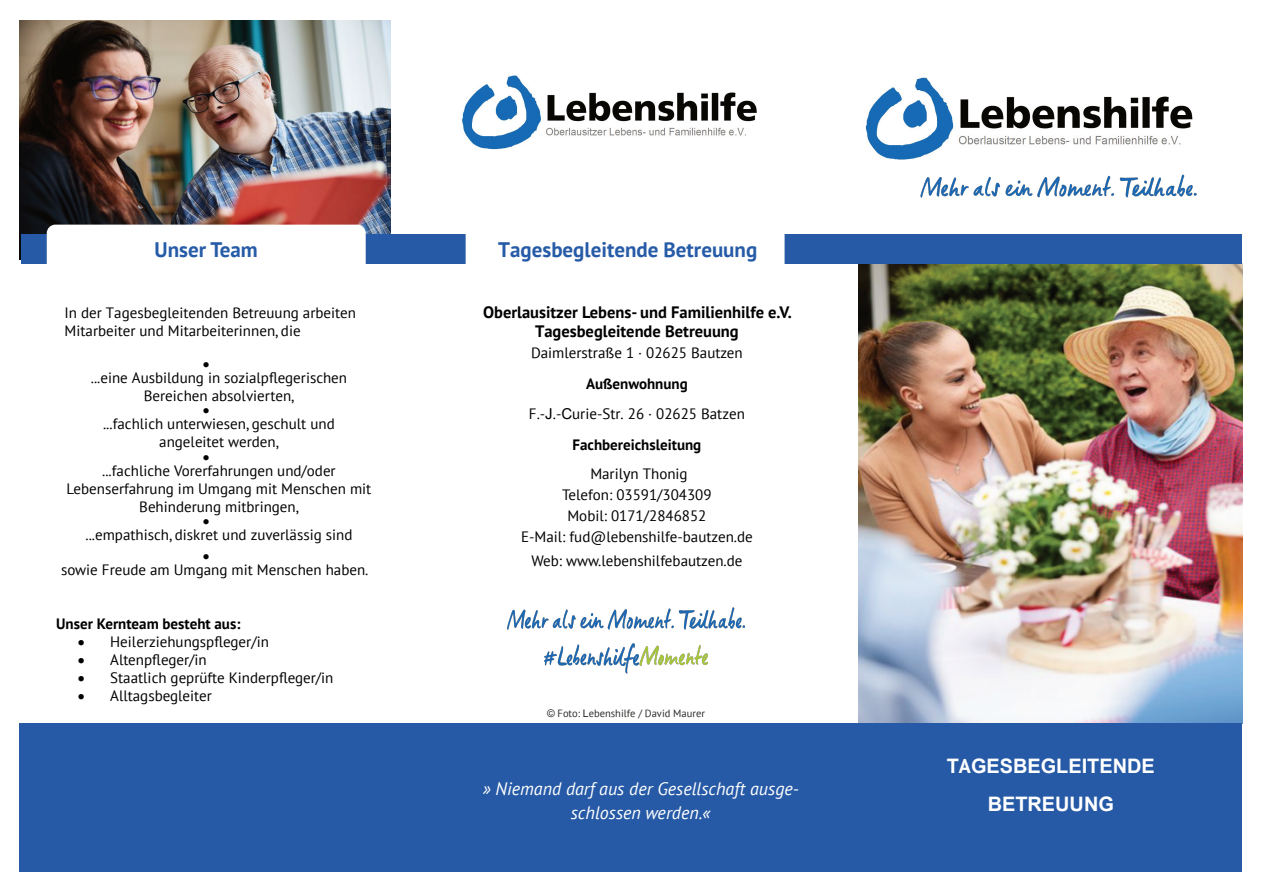
<style>
.page{position:relative;width:1263px;height:893px;background:#fff}
.page>*{position:absolute;margin:0;border:0;box-sizing:border-box;transform-origin:0 0}
.t1{font:700 21px "PT Sans";color:#265ba7}
.t2{font:700 19.95px/37.5px "Arial";color:#fff;text-align:center}
.t3{font:italic 18px/24px "PT Sans";color:#fff;text-align:center}
.t4{font:700 16.5px/19.5px "PT Sans";color:#000;text-align:center}
.t5{font:15px/17.9px "PT Sans";color:#000;text-align:center}
.t6{font:700 15px "PT Sans";color:#000}
.t7{font:10.5px "PT Sans";color:#2b2a28}
.t8{font:9px "Wingdings";color:#000}
.s1{font-weight:700}
.s2{font-family:"Arial"}
.s3{font-family:"PT Sans"}
</style>
<div class="page">
<img style="left:20px;top:20px;width:370px;height:240px">
<img style="left:859px;top:264px;width:383px;height:459px">
<div style="left:21px;top:234px;width:1221px;height:30px;background:#265aa6"></div>
<div style="left:19px;top:723px;width:1223px;height:149px;background:#265aa6"></div>
<div style="left:47px;top:225px;width:319px;height:80px;background:#fff;border-radius:9px"></div>
<div style="left:466px;top:224px;width:318px;height:80px;background:#fff;border-radius:9px"></div>
<img style="left:462px;top:75px;width:295px;height:75px">
<img style="left:865px;top:77px;width:304px;height:83px">
<img style="left:507px;top:607px;width:239px;height:67px">
<img style="left:904px;top:105px;width:309px;height:168px">
<h1 class="t1" style="left:155px;top:236px;width:105px">Unser Team</h1>
<h1 class="t1" style="left:498px;top:236px;width:261px">Tagesbegleitende Betreuung</h1>
<p class="t5" style="left:65px;top:304px;width:293px;text-align:left">In der Tagesbegleitenden Betreuung arbeiten<br>Mitarbeiter und Mitarbeiterinnen, die</p>
<p class="t8" style="left:203px;top:360px;width:8px">●</p>
<p class="t5" style="left:91px;top:368px;width:258px">...eine Ausbildung in sozialpflegerischen<br>Bereichen absolvierten,</p>
<p class="t8" style="left:203px;top:406px;width:8px">●</p>
<p class="t5" style="left:103px;top:415px;width:233px">...fachlich unterwiesen, geschult und angeleitet werden,</p>
<p class="t8" style="left:203px;top:453px;width:8px">●</p>
<p class="t5" style="left:67px;top:461px;width:306px">...fachliche Vorerfahrungen und/oder<br>Lebenserfahrung im Umgang mit Menschen mit<br>Behinderung mitbringen,</p>
<p class="t8" style="left:203px;top:517px;width:8px">●</p>
<p class="t5" style="left:86px;top:526px;width:268px">...empathisch, diskret und zuverlässig sind</p>
<p class="t8" style="left:203px;top:552px;width:8px">●</p>
<p class="t5" style="left:61px;top:560px;width:309px">sowie Freude am Umgang mit Menschen haben.</p>
<p class="t6" style="left:56px;top:614px;width:186px">Unser Kernteam besteht aus:</p>
<p class="t5" style="left:78px;top:632px;width:193px">• Heilerziehungspfleger/in</p>
<p class="t5" style="left:78px;top:650px;width:130px">• Altenpfleger/in</p>
<p class="t5" style="left:78px;top:668px;width:257px">• Staatlich geprüfte Kinderpfleger/in</p>
<p class="t5" style="left:78px;top:686px;width:136px">• Alltagsbegleiter</p>
<p class="t4" style="left:483px;top:302px;width:310px">Oberlausitzer Lebens- und Familienhilfe e.V.<br>Tagesbegleitende Betreuung</p>
<p class="t5" style="left:531px;top:344px;width:213px">Daimlerstraße 1 · 02625 Bautzen</p>
<p class="t5" style="left:529px;top:368px;width:217px;line-height:30.2px"><span class="s1">Außenwohnung<br></span>F.-<span class="s2">J</span>.-<span class="s2">C</span>urie-Str. 26 · 02625 Batzen<br><span class="s1">Fachbereichsleitung<br></span>Maril<span class="s2">y</span>n Thonig</p>
<p class="t5" style="left:521px;top:484px;width:233px;line-height:21px">Telefon: 03591/304309<br>Mobil: 0171/2846852<br>E-Mail: fud@lebenshilfe-bautzen.de</p>
<p class="t5" style="left:531px;top:552px;width:213px">Web: www.lebenshilfebautzen.de</p>
<p class="t7" style="left:547px;top:706px;width:159px"><span class="s2">©</span> Foto: <span class="s2">L</span>ebenshilfe / David Maurer</p>
<p class="t3" style="left:483px;top:776px;width:318px">» Niemand darf aus der Gesellschaft ausge&shy;schlossen werden.«</p>
<h2 class="t2" style="left:947px;top:748px;width:210px">T<span class="s3">a</span>GESBEGLEITENDE<br>BETREUUNG</h2>
</div>
